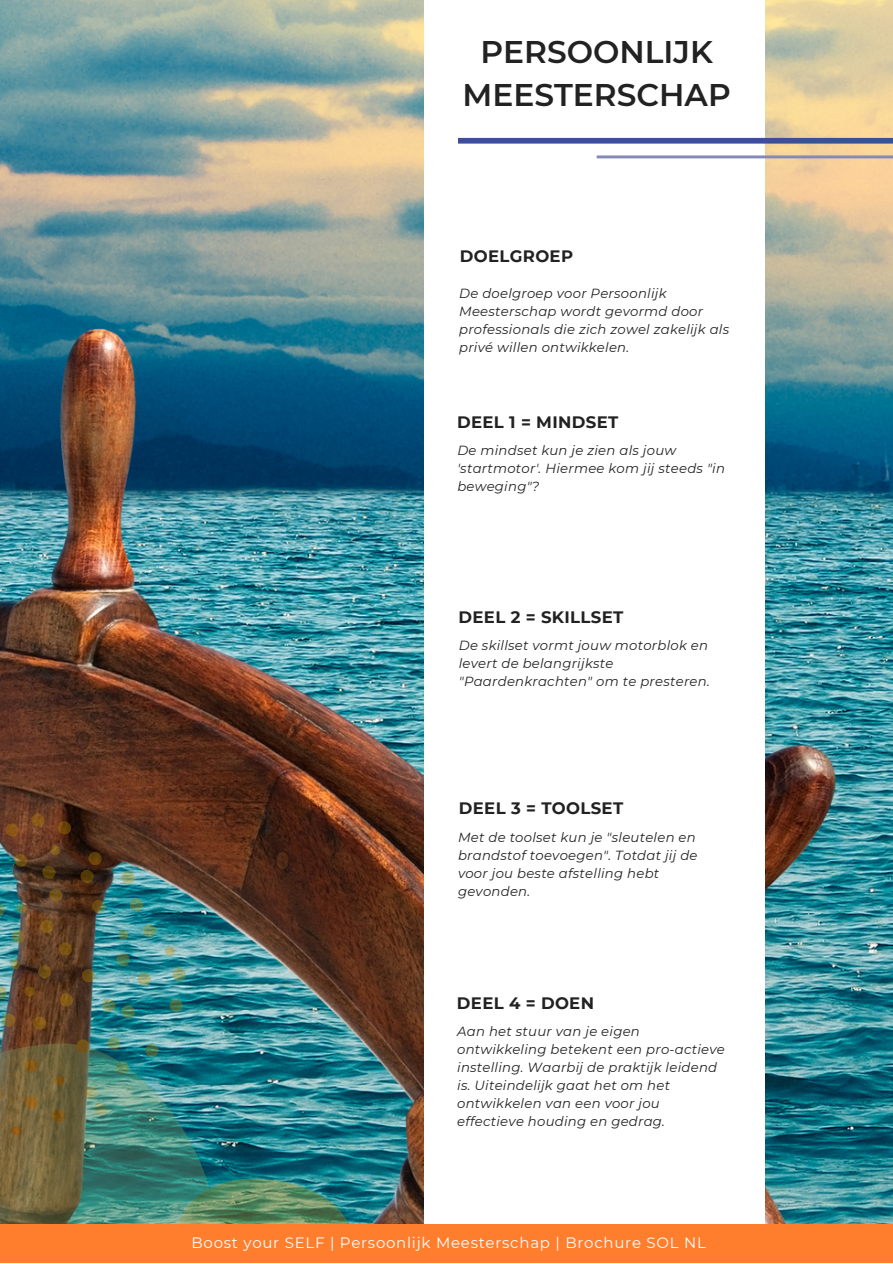
<style>
.page{position:relative;width:893px;height:1264px;background:#fff}
.page>*{position:absolute;margin:0;border:0;box-sizing:border-box;transform-origin:0 0}
.t1{font:600 31.35px/42.8px "Montserrat";color:#222;text-align:center}
.t2{font:700 16.5px "Montserrat";letter-spacing:.02em;color:#222}
.t3{font:15px "Montserrat";letter-spacing:.05em;color:#fff}
.t4{font:italic 13.2px/18px "Montserrat";letter-spacing:.02em;color:#222}
</style>
<div class="page">
<img style="left:0;top:0;width:892px;height:1224px">
<img style="left:0;top:809px;width:413px;height:415px">
<div style="left:425px;top:0;width:339px;height:1262px;background:#fff"></div>
<div style="left:0;top:1224px;width:892px;height:38px;background:#ff7e2e"></div>
<div style="left:458px;top:138px;width:434px;height:6px;background:#3d5096"></div>
<svg style="left:596px;top:155px;width:296px;height:3px"></svg>
<p class="t1" style="left:462px;top:30px;width:270px">PERSOONLIJK<br>MEESTERSCHAP</p>
<p class="t2" style="left:460px;top:246px;width:115px">DOELGROEP</p>
<p class="t4" style="left:459px;top:284px;width:271px">De doelgroep voor Persoonlijk Meesterschap wordt gevormd door professionals die zich zowel zakelijk als privé willen ontwikkelen.</p>
<p class="t2" style="left:457px;top:412px;width:163px">DEEL 1 = MINDSET</p>
<p class="t4" style="left:457px;top:441px;width:269px">De mindset kun je zien als jouw 'startmotor'. Hiermee kom jij steeds "in beweging"?</p>
<p class="t2" style="left:458px;top:607px;width:166px">DEEL 2 = SKILLSET</p>
<p class="t4" style="left:459px;top:636px;width:252px">De skillset vormt jouw motorblok en levert de belangrijkste "Paardenkrachten" om te presteren.</p>
<p class="t2" style="left:459px;top:798px;width:166px">DEEL 3 = TOOLSET</p>
<p class="t4" style="left:458px;top:828px;width:241px">Met de toolset kun je "sleutelen en brandstof toevoegen". Totdat jij de voor jou beste afstelling hebt gevonden.</p>
<p class="t2" style="left:457px;top:992px;width:139px">DEEL 4 = DOEN</p>
<p class="t4" style="left:457px;top:1022px;width:269px">Aan het stuur van je eigen ontwikkeling betekent een pro-actieve instelling. Waarbij de praktijk leidend is. Uiteindelijk gaat het om het ontwikkelen van een voor jou effectieve houding en gedrag.</p>
<p class="t3" style="left:191px;top:1233px;width:516px">Boost your SELF | Persoonlijk Meesterschap | Brochure SOL NL</p>
</div>
